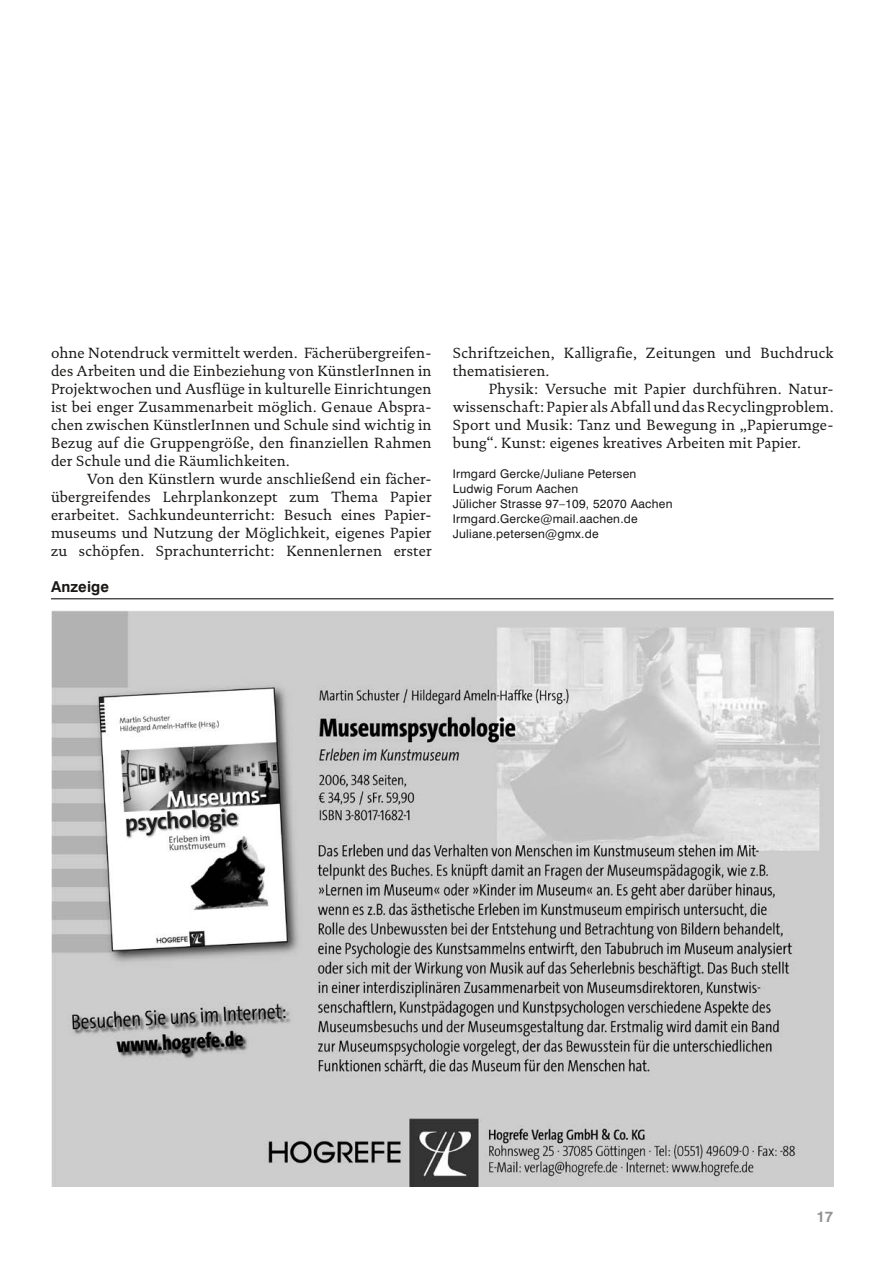
<style>
.page{position:relative;width:893px;height:1263px;background:#fff}
.page>*{position:absolute;margin:0;border:0;box-sizing:border-box;transform-origin:0 0}
.t1{font:15px/18px "DTL Documenta ST";letter-spacing:.01em;color:#1a1817;text-align:justify}
.t2{font:700 15px "Swiss 721 BT";letter-spacing:.01em;color:#1a1817}
.t3{font:700 15px "Swiss 721 BT";color:#919294}
.t4{font:12px/15px "Swiss 721 BT";letter-spacing:.02em;color:#1a1817}
</style>
<div class="page">
<img style="left:51px;top:611px;width:782px;height:575px">
<hr style="left:51px;top:598px;width:782px;height:1px;background:#1a1817">
<p class="t1" style="left:51px;top:344px;width:382px">ohne Notendruck vermittelt werden. Fächerübergreifen&shy;des Arbeiten und die Einbeziehung von KünstlerInnen in Projektwochen und Ausflüge in kulturelle Einrichtungen ist bei enger Zusammenarbeit möglich. Genaue Abspra&shy;chen zwischen KünstlerInnen und Schule sind wichtig in Bezug auf die Gruppengröße, den finanziellen Rahmen der Schule und die Räumlichkeiten.</p>
<p class="t1" style="left:51px;top:470px;width:382px;text-align:left;text-indent:36px">Von den Künstlern wurde anschließend ein fächer&shy;übergreifendes Lehrplankonzept zum Thema Papier erarbeitet. Sachkundeunterricht: Besuch eines Papier&shy;museums und Nutzung der Möglichkeit, eigenes Papier zu schöpfen. Sprachunterricht: Kennenlernen erster</p>
<p class="t2" style="left:51px;top:578px;width:60px">Anzeige</p>
<p class="t1" style="left:453px;top:344px;width:382px">Schriftzeichen, Kalligrafie, Zeitungen und Buchdruck thematisieren.</p>
<p class="t1" style="left:453px;top:380px;width:382px;text-indent:36px">Physik: Versuche mit Papier durchführen. Natur&shy;wissenschaft: Papier als Abfall und das Recyclingproblem.<br>Sport und Musik: Tanz und Bewegung in „Papierumge&shy;bung“. Kunst: eigenes kreatives Arbeiten mit Papier.</p>
<p class="t4" style="left:453px;top:466px;width:221px">Irmgard Gercke/Juliane Petersen<br>Ludwig Forum Aachen<br>Jülicher Strasse 97–109, 52070 Aachen<br>Irmgard.Gercke@mail.aachen.de<br>Juliane.petersen@gmx.de</p>
<p class="t3" style="left:816px;top:1208px;width:19px">17</p>
</div>
